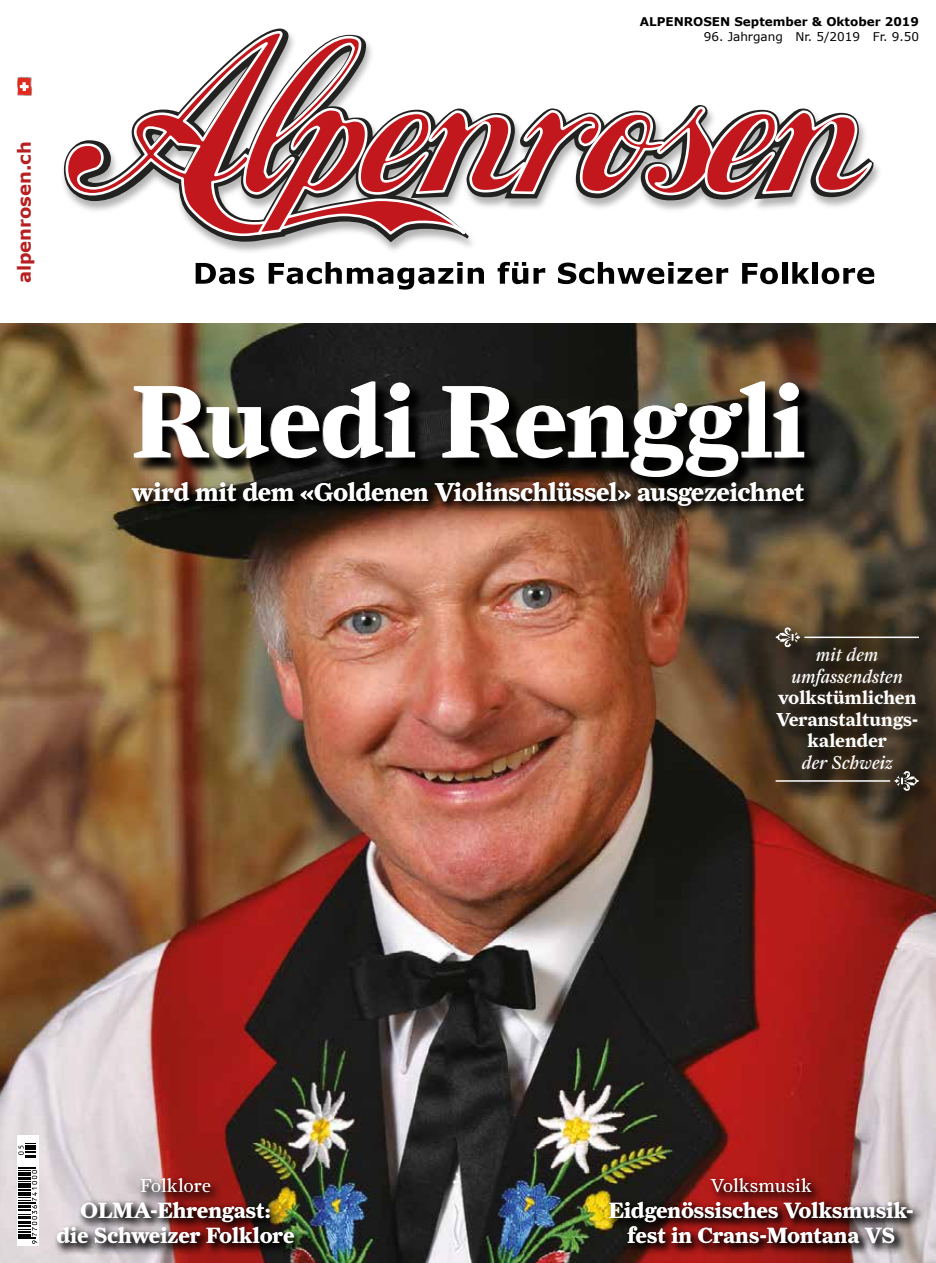
<style>
.page{position:relative;width:936px;height:1263px;background:#fff}
.page>*{position:absolute;margin:0;border:0;box-sizing:border-box;transform-origin:0 0}
.t1{font:700 103.5px "Farnham Display";color:#fff}
.t2{font:700 25.8px "Farnham Display";color:#fff}
.t3{font:700 22.05px/25.2px "Farnham Display";letter-spacing:.01em;color:#fff;text-align:center}
.t4{font:700 18.9px/21.6px "Farnham Display";letter-spacing:.01em;color:#fff;text-align:center}
.t5{font:italic 18.9px/21.6px "Farnham Display";letter-spacing:.01em;color:#fff;text-align:center}
.t6{font:300 18.9px "Farnham Display";letter-spacing:.01em;color:#fff}
.t7{font:700 18px "Verdana";color:#b71f20}
.t8{font:700 12px "Verdana";color:#000}
.t9{font:12px "Verdana";color:#000}
</style>
<div class="page">
<img style="left:63px;top:28px;width:817px;height:224px">
<svg style="left:64px;top:29px;width:809px;height:213px"></svg>
<svg style="left:64px;top:30px;width:404px;height:207px"></svg>
<svg style="left:242px;top:35px;width:632px;height:202px"></svg>
<svg style="left:196px;top:263px;width:58px;height:21px"></svg>
<svg style="left:269px;top:262px;width:215px;height:28px"></svg>
<svg style="left:497px;top:262px;width:48px;height:22px"></svg>
<svg style="left:558px;top:262px;width:170px;height:22px"></svg>
<svg style="left:742px;top:263px;width:35px;height:21px"></svg>
<div style="left:781px;top:262px;width:6px;height:22px;background:#020203"></div>
<svg style="left:792px;top:262px;width:17px;height:22px"></svg>
<div style="left:812px;top:262px;width:5px;height:22px;background:#020203"></div>
<svg style="left:821px;top:268px;width:53px;height:16px"></svg>
<img style="left:0;top:324px;width:935px;height:939px">
<div style="left:779px;top:649px;width:156px;height:138px;background:#000;opacity:.75"></div>
<div style="left:135px;top:383px;width:686px;height:110px;background:#000;opacity:.9"></div>
<svg style="left:129px;top:479px;width:686px;height:39px;background:#342419"></svg>
<img style="left:17px;top:76px;width:15px;height:20px">
<svg style="left:17px;top:77px;width:14px;height:18px"></svg>
<div style="left:17px;top:1136px;width:22px;height:110px;background:#fff"></div>
<svg style="left:18px;top:1167px;width:19px;height:77px"></svg>
<svg style="left:18px;top:1143px;width:17px;height:15px"></svg>
<div style="left:778px;top:630px;width:39px;height:35px;background:#000;opacity:.75"></div>
<svg style="left:775px;top:627px;width:25px;height:20px"></svg>
<div style="left:807px;top:639px;width:128px;height:18px;background:#000;opacity:.75"></div>
<hr style="left:804px;top:636px;width:114px;height:2px;background:#fff">
<div style="left:778px;top:774px;width:157px;height:35px;background:#000;opacity:.75"></div>
<svg style="left:894px;top:771px;width:24px;height:20px"></svg>
<hr style="left:775px;top:780px;width:115px;height:2px;background:#fff">
<img style="left:54px;top:1175px;width:252px;height:80px">
<svg style="left:606px;top:1175px;width:318px;height:80px;background:#6b322d"></svg>
<p class="t7" style="left:11px;top:283px;width:144px;rotate:-90deg">alpenrosen.ch</p>
<p class="t8" style="left:639px;top:13px;width:281px">ALPENROSEN September &amp; Oktober 2019</p>
<p class="t9" style="left:703px;top:28px;width:217px">96. Jahrgang Nr. 5/2019 Fr. 9.50</p>
<h1 class="t1" style="left:132px;top:359px;width:674px">Ruedi Renggli</h1>
<p class="t2" style="left:132px;top:476px;width:674px">wird mit dem «Goldenen Violinschlüssel» ausgezeichnet</p>
<p class="t5" style="left:791px;top:643px;width:113px">mit dem umfassendsten</p>
<p class="t4" style="left:776px;top:686px;width:144px">volkstümlichen<br>Veranstaltungs&shy;kalender</p>
<p class="t5" style="left:801px;top:751px;width:92px">der Schweiz</p>
<p class="t6" style="left:140px;top:1175px;width:72px">Folklore</p>
<p class="t3" style="left:57px;top:1197px;width:239px">OLMA-Ehrengast:<br>die Schweizer Folklore</p>
<p class="t6" style="left:710px;top:1175px;width:103px">Volksmusik</p>
<p class="t3" style="left:608px;top:1197px;width:306px">Eidgenössisches Volksmusik&shy;fest in Crans-Montana VS</p>
</div>
